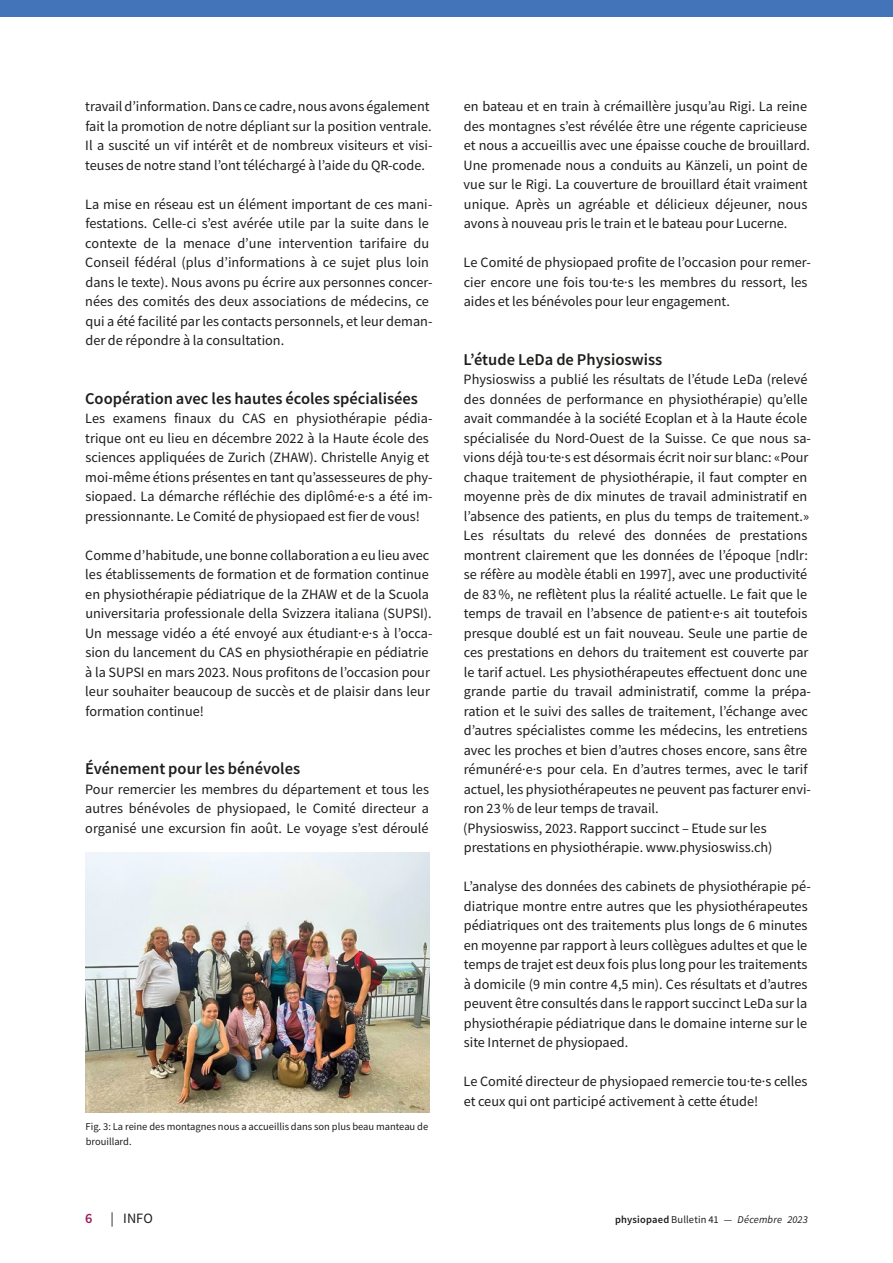
<style>
.page{position:relative;width:893px;height:1263px;background:#fff}
.page>*{position:absolute;margin:0;border:0;box-sizing:border-box;transform-origin:0 0}
._02_Untertitel2_Lauftextfett_de{font:600 16.5px "Source Sans Pro";color:#1d1d1b}
._03_1_Lauftext_de{font:14.25px/19.5px "Source Sans Pro";color:#1d1d1b}
.t1{font:600 14.25px "Source Sans Pro";color:#9d1a5d}
._04_kleiner_linksbündig_de{font:10.5px/15px "Source Sans Pro";color:#1d1d1b}
.t2{font:italic 10.5px "Source Sans Pro";letter-spacing:.015em;color:#1d1d1b}
.s1{font-weight:600;font-style:normal}
.s2{font-style:normal}
</style>
<div class="page">
<div style="left:0;top:0;width:893px;height:17px;background:#4373b9"></div>
<img style="left:85px;top:852px;width:344px;height:260px">
<p class="_03_1_Lauftext_de" style="left:85px;top:96px;width:349px">travail d’information. Dans ce cadre, nous avons également fait la promotion de notre dépliant sur la position ventrale.<br>Il a suscité un vif intérêt et de nombreux visiteurs et visi&shy;teuses de notre stand l’ont téléchargé à l’aide du QR-code.</p>
<p class="_03_1_Lauftext_de" style="left:85px;top:194px;width:349px">La mise en réseau est un élément important de ces mani&shy;festations. Celle-ci s’est avérée utile par la suite dans le contexte de la menace d’une intervention tarifaire du Conseil fédéral (plus d’informations à ce sujet plus loin dans le texte). Nous avons pu écrire aux personnes concer&shy;nées des comités des deux associations de médecins, ce qui a été facilité par les contacts personnels, et leur deman&shy;der de répondre à la consultation.</p>
<p class="_02_Untertitel2_Lauftextfett_de" style="left:85px;top:387px;width:334px">Coopération avec les hautes écoles spécialisées</p>
<p class="_03_1_Lauftext_de" style="left:85px;top:408px;width:349px">Les examens finaux du CAS en physiothérapie pédia&shy;trique ont eu lieu en décembre 2022 à la Haute école des sciences appliquées de Zurich (ZHAW). Christelle Anyig et moi-même étions présentes en tant qu’assesseures de phy&shy;siopaed. La démarche réfléchie des diplômé·e·s a été im&shy;pressionnante. Le Comité de physiopaed est fier de vous!</p>
<p class="_03_1_Lauftext_de" style="left:85px;top:545px;width:349px">Comme d’habitude, une bonne collaboration a eu lieu avec les établissements de formation et de formation continue en physiothérapie pédiatrique de la ZHAW et de la Scuola universitaria professionale della Svizzera italiana (SUPSI).<br>Un message vidéo a été envoyé aux étudiant·e·s à l’occa&shy;sion du lancement du CAS en physiothérapie en pédiatrie à la SUPSI en mars 2023. Nous profitons de l’occasion pour leur souhaiter beaucoup de succès et de plaisir dans leur formation continue!</p>
<p class="_02_Untertitel2_Lauftextfett_de" style="left:85px;top:758px;width:217px">Événement pour les bénévoles</p>
<p class="_03_1_Lauftext_de" style="left:85px;top:779px;width:345px;text-align:justify">Pour remercier les membres du département et tous les autres bénévoles de physiopaed, le Comité directeur a organisé une excursion fin août. Le voyage s’est déroulé</p>
<p class="_04_kleiner_linksbündig_de" style="left:86px;top:1118px;width:344px">Fig. 3: La reine des montagnes nous a accueillis dans son plus beau manteau de brouillard.</p>
<p class="_03_1_Lauftext_de" style="left:463px;top:96px;width:348px">en bateau et en train à crémaillère jusqu’au Rigi. La reine des montagnes s’est révélée être une régente capricieuse et nous a accueillis avec une épaisse couche de brouillard.<br>Une promenade nous a conduits au Känzeli, un point de vue sur le Rigi. La couverture de brouillard était vraiment unique. Après un agréable et délicieux déjeuner, nous avons à nouveau pris le train et le bateau pour Lucerne.</p>
<p class="_03_1_Lauftext_de" style="left:464px;top:252px;width:349px">Le Comité de physiopaed profite de l’occasion pour remer&shy;cier encore une fois tou·te·s les membres du ressort, les aides et les bénévoles pour leur engagement.</p>
<p class="_02_Untertitel2_Lauftextfett_de" style="left:464px;top:348px;width:200px">L’étude LeDa de Physioswiss</p>
<p class="_03_1_Lauftext_de" style="left:464px;top:369px;width:349px">Physioswiss a publié les résultats de l’étude LeDa (relevé des données de performance en physiothérapie) qu’elle avait commandée à la société Ecoplan et à la Haute école spécialisée du Nord-Ouest de la Suisse. Ce que nous sa&shy;vions déjà tou·te·s est désormais écrit noir sur blanc: «Pour chaque traitement de physiothérapie, il faut compter en moyenne près de dix minutes de travail administratif en l’absence des patients, en plus du temps de traitement.» Les résultats du relevé des données de prestations montrent clairement que les données de l’époque [ndlr: se réfère au modèle établi en 1997], avec une productivité de 83%, ne reflètent plus la réalité actuelle. Le fait que le temps de travail en l’absence de patient·e·s ait toutefois presque doublé est un fait nouveau. Seule une partie de ces prestations en dehors du traitement est couverte par le tarif actuel. Les physiothérapeutes effectuent donc une grande partie du travail administratif, comme la prépa&shy;ration et le suivi des salles de traitement, l’échange avec d’autres spécialistes comme les médecins, les entretiens avec les proches et bien d’autres choses encore, sans être rémunéré·e·s pour cela. En d’autres termes, avec le tarif actuel, les physiothérapeutes ne peuvent pas facturer envi&shy;ron 23% de leur temps de travail.</p>
<p class="_03_1_Lauftext_de" style="left:463px;top:818px;width:311px">(Physioswiss, 2023. Rapport succinct – Etude sur les prestations en physiothérapie. www.physioswiss.ch)</p>
<p class="_03_1_Lauftext_de" style="left:464px;top:876px;width:349px">L’analyse des données des cabinets de physiothérapie pé&shy;diatrique montre entre autres que les physiothérapeutes pédiatriques ont des traitements plus longs de 6 minutes en moyenne par rapport à leurs collègues adultes et que le temps de trajet est deux fois plus long pour les traitements à domicile (9 min contre 4,5 min). Ces résultats et d’autres peuvent être consultés dans le rapport succinct LeDa sur la physiothérapie pédiatrique dans le domaine interne sur le site Internet de physiopaed.</p>
<p class="_03_1_Lauftext_de" style="left:464px;top:1071px;width:345px">Le Comité directeur de physiopaed remercie tou·te·s celles et ceux qui ont participé activement à cette étude!</p>
<p class="t1" style="left:85px;top:1208px;width:9px">6</p>
<p class="_03_1_Lauftext_de" style="left:111px;top:1208px;width:44px">| INFO</p>
<p class="t2" style="left:615px;top:1212px;width:194px"><span class="s1">physiopaed</span> <span class="s2">Bulletin 41 —</span> Décembre 2023</p>
</div>
